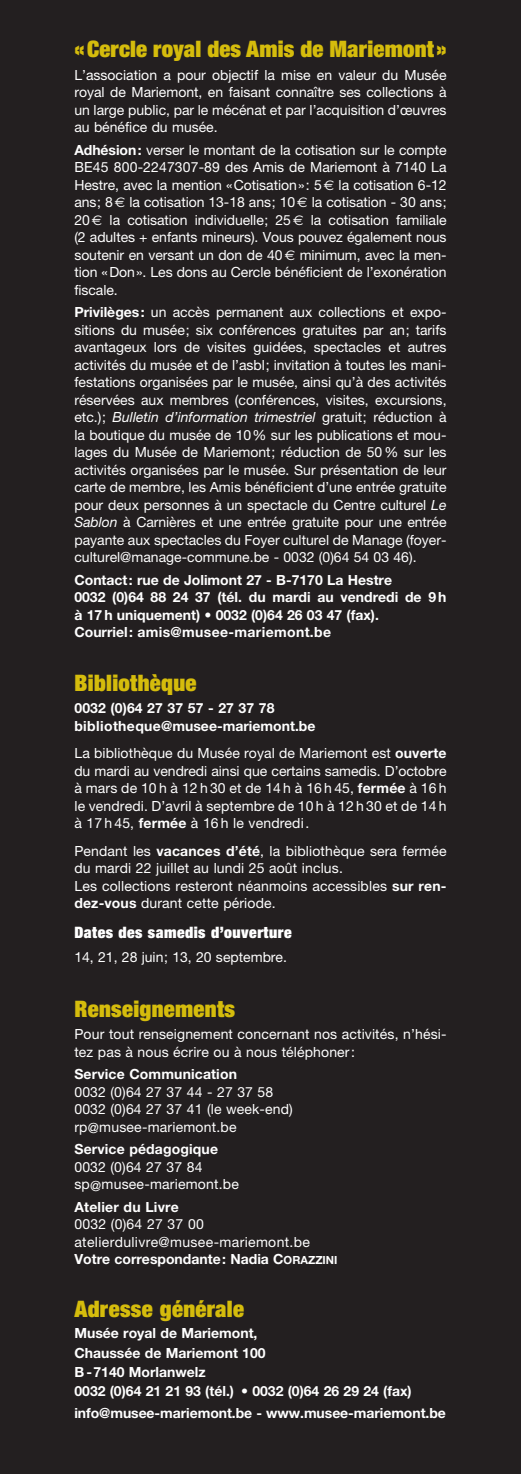
<style>
.page{position:relative;width:521px;height:1474px;background:#fff}
.page>*{position:absolute;margin:0;border:0;box-sizing:border-box;transform-origin:0 0}
.t1{font:900 expanded 22.75px "Helvetica Neue";letter-spacing:.015em;color:#d5bc0c}
.t2{font:900 expanded 15.75px "Helvetica Neue";letter-spacing:.03em;color:#fff}
.t3{font:14px/17.5px "Helvetica Neue";letter-spacing:.01em;color:#fff}
.t4{font:700 14px/17.5px "Helvetica Neue";color:#fff}
.s1{font-weight:700}
.s2{font-family:"Euro Sans"}
.s3{font-style:italic}
.s4{font-weight:700;font-size:11.2px}
</style>
<div class="page">
<div style="left:0;top:0;width:521px;height:1473px;background:#231f20"></div>
<h1 class="t1" style="left:74px;top:41px;width:374px">«Cercle royal des Amis de Mariemont»</h1>
<p class="t3" style="left:74px;top:67px;width:374px;text-align:justify">L’association a pour objectif la mise en valeur du Musée royal de Mariemont, en faisant connaître ses collections à un large public, par le mécénat et par l’acquisition d’œuvres au bénéfice du musée.</p>
<p class="t3" style="left:74px;top:142px;width:374px;text-align:justify"><span class="s1">Adhésion:</span> verser le montant de la cotisation sur le compte BE45 800-2247307-89 des Amis de Mariemont à 7140 La Hestre, avec la mention «Cotisation»: 5<span class="s2">€</span> la cotisation 6-12 ans; 8<span class="s2">€</span> la cotisation 13-18 ans; 10<span class="s2">€</span> la cotisation - 30 ans; 20<span class="s2">€</span> la cotisation individuelle; 25<span class="s2">€</span> la cotisation familiale (2 adultes + enfants mineurs). Vous pouvez également nous soutenir en versant un don de 40<span class="s2">€</span> minimum, avec la men&shy;tion «Don». Les dons au Cercle bénéficient de l’exonération fiscale.</p>
<p class="t3" style="left:74px;top:305px;width:374px;text-align:justify"><span class="s1">Privilèges:</span> un accès permanent aux collections et expo&shy;sitions du musée; six conférences gratuites par an; tarifs avantageux lors de visites guidées, spectacles et autres activités du musée et de l’asbl; invitation à toutes les mani&shy;festations organisées par le musée, ainsi qu’à des activités réservées aux membres (conférences, visites, excursions, etc.); <span class="s3">Bulletin d’information trimestriel</span> gratuit; réduction à la boutique du musée de 10% sur les publications et mou&shy;lages du Musée de Mariemont; réduction de 50% sur les activités organisées par le musée. Sur présentation de leur carte de membre, les Amis bénéficient d’une entrée gratuite pour deux personnes à un spectacle du Centre culturel <span class="s3">Le Sablon</span> à Carnières et une entrée gratuite pour une entrée payante aux spectacles du Foyer culturel de Manage (foyer&shy;culturel@manage-commune.be - 0032 (0)64 54 03 46).</p>
<p class="t4" style="left:74px;top:572px;width:374px">Contact: rue de Jolimont 27 - B-7170 La Hestre<br>0032 (0)64 88 24 37 (tél. du mardi au vendredi de 9 h à 17 h uniquement) • 0032 (0)64 26 03 47 (fax).<br>Courriel: amis@musee-mariemont.be</p>
<h1 class="t1" style="left:74px;top:674px;width:124px">Bibliothèque</h1>
<p class="t4" style="left:74px;top:701px;width:243px">0032 (0)64 27 37 57 - 27 37 78 bibliotheque@musee-mariemont.be</p>
<p class="t3" style="left:74px;top:746px;width:374px;text-align:justify">La bibliothèque du Musée royal de Mariemont est <span class="s1">ouverte </span>du mardi au vendredi ainsi que certains samedis. D’octobre à mars de 10h à 12h30 et de 14h à 16h45, <span class="s1">fermée</span> à 16h le vendredi. D’avril à septembre de 10 h à 12 h 30 et de 14h à 17 h 45, <span class="s1">fermée</span> à 16 h le vendredi.</p>
<p class="t3" style="left:74px;top:843px;width:374px">Pendant les <span class="s1">vacances d’été</span>, la bibliothèque sera fermée du mardi 22 juillet au lundi 25 août inclus.<br>Les collections resteront néanmoins accessibles <span class="s1">sur ren&shy;dez-vous</span> durant cette période.</p>
<p class="t2" style="left:74px;top:926px;width:219px">Dates des samedis d’ouverture</p>
<p class="t3" style="left:74px;top:949px;width:214px">14, 21, 28 juin; 13, 20 septembre.</p>
<h1 class="t1" style="left:74px;top:1000px;width:162px">Renseignements</h1>
<p class="t3" style="left:74px;top:1026px;width:374px">Pour tout renseignement concernant nos activités, n’hési&shy;tez pas à nous écrire ou à nous téléphoner:</p>
<p class="t4" style="left:74px;top:1066px;width:164px">Service Communication</p>
<p class="t3" style="left:74px;top:1084px;width:220px">0032 (0)64 27 37 44 - 27 37 58<br>0032 (0)64 27 37 41 (le week-end) rp@musee-mariemont.be</p>
<p class="t4" style="left:74px;top:1141px;width:145px">Service pédagogique</p>
<p class="t3" style="left:74px;top:1159px;width:166px">0032 (0)64 27 37 84 sp@musee-mariemont.be</p>
<p class="t4" style="left:74px;top:1198px;width:106px">Atelier du Livre</p>
<p class="t3" style="left:74px;top:1216px;width:265px">0032 (0)64 27 37 00 atelierdulivre@musee-mariemont.be<br><span class="s1">Votre correspondante: Nadia C</span><span class="s4">ORAZZINI</span></p>
<h1 class="t1" style="left:74px;top:1300px;width:171px">Adresse générale</h1>
<p class="t4" style="left:74px;top:1324px;width:339px;line-height:19.2px">Musée royal de Mariemont,<br>Chaussée de Mariemont 100<br>B-7140 Morlanwelz<br>0032 (0)64 21 21 93 (tél.) • 0032 (0)64 26 29 24 (fax)</p>
<p class="t4" style="left:74px;top:1405px;width:373px">info@musee-mariemont.be - www.musee-mariemont.be</p>
</div>
